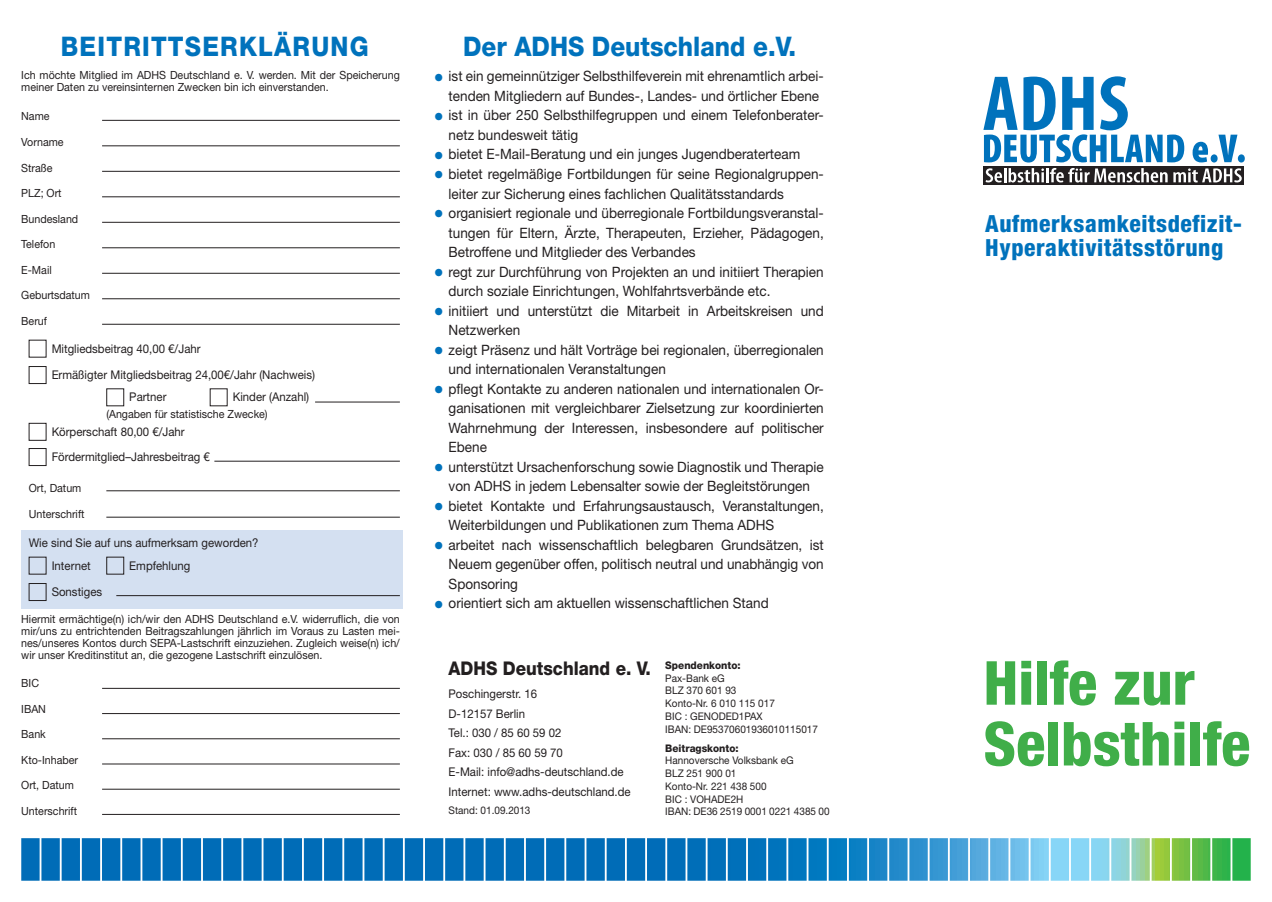
<style>
.page{position:relative;width:1272px;height:902px;background:#fff}
.page>*{position:absolute;margin:0;border:0;box-sizing:border-box;transform-origin:0 0}
.t1{font:800 condensed 60.75px/60.8px "Helvetica Neue LT Std";color:#40ae49}
.t2{font:800 27px "Helvetica Neue LT Std";color:#0072bc;scale:.9 1}
.t3{font:800 27px "Helvetica Neue LT Std";letter-spacing:.05em;color:#0072bc;scale:.9 1}
.t4{font:800 condensed 23.7px/23.7px "Helvetica Neue LT Std";letter-spacing:.025em;color:#0072bc}
.t5{font:21px/39px "Helvetica Neue LT Std";color:#0072bc;text-align:justify;scale:.95 1}
.t6{font:800 18.9px "Helvetica Neue LT Std";color:#231f20;scale:.9 1}
.t7{font:14.25px/19.5px "Helvetica Neue LT Std";color:#231f20;scale:.95 1}
.t8{font:12px/19.5px "Helvetica Neue LT Std";color:#231f20;scale:.95 1}
.t9{font:11.25px/12px "Helvetica Neue LT Std";color:#231f20;scale:.95 1}
.t10{font:10.5px/12.8px "Helvetica Neue LT Std";color:#231f20;scale:.95 1}
.t11{font:800 10.5px "Helvetica Neue LT Std";color:#231f20;scale:.95 1}
</style>
<div class="page">
<div style="left:21px;top:530px;width:382px;height:78px;background:#d4e0f1"></div>
<hr style="left:102px;top:814px;width:298px;height:1px;background:#231f20">
<hr style="left:102px;top:324px;width:298px;height:1px;background:#231f20">
<hr style="left:102px;top:788px;width:298px;height:1px;background:#231f20">
<hr style="left:102px;top:298px;width:298px;height:1px;background:#231f20">
<hr style="left:102px;top:763px;width:298px;height:1px;background:#231f20">
<hr style="left:102px;top:273px;width:298px;height:1px;background:#231f20">
<hr style="left:102px;top:738px;width:298px;height:1px;background:#231f20">
<hr style="left:102px;top:247px;width:298px;height:1px;background:#231f20">
<hr style="left:102px;top:713px;width:298px;height:1px;background:#231f20">
<hr style="left:102px;top:222px;width:298px;height:1px;background:#231f20">
<hr style="left:102px;top:688px;width:298px;height:1px;background:#231f20">
<hr style="left:102px;top:196px;width:298px;height:1px;background:#231f20">
<hr style="left:102px;top:171px;width:298px;height:1px;background:#231f20">
<hr style="left:102px;top:145px;width:298px;height:1px;background:#231f20">
<hr style="left:102px;top:120px;width:298px;height:1px;background:#231f20">
<hr style="left:116px;top:595px;width:284px;height:1px;background:#231f20">
<div style="left:106px;top:556px;width:18px;height:18px;border:1px solid #231f20"></div>
<div style="left:29px;top:583px;width:17px;height:18px;border:1px solid #231f20"></div>
<hr style="left:315px;top:401px;width:85px;height:1px;background:#231f20">
<hr style="left:214px;top:461px;width:186px;height:1px;background:#231f20">
<hr style="left:106px;top:516px;width:294px;height:1px;background:#231f20">
<hr style="left:106px;top:490px;width:294px;height:1px;background:#231f20">
<div style="left:29px;top:448px;width:17px;height:18px;border:1px solid #231f20"></div>
<div style="left:29px;top:366px;width:17px;height:18px;border:1px solid #231f20"></div>
<div style="left:106px;top:388px;width:18px;height:18px;border:1px solid #231f20"></div>
<svg style="left:983px;top:166px;width:260px;height:18px"></svg>
<svg style="left:983px;top:76px;width:201px;height:86px"></svg>
<svg style="left:1192px;top:142px;width:15px;height:20px"></svg>
<div style="left:1210px;top:154px;width:7px;height:8px;background:#0072bc;border-radius:50%"></div>
<svg style="left:1218px;top:135px;width:19px;height:27px"></svg>
<div style="left:1237px;top:154px;width:7px;height:8px;background:#0072bc;border-radius:50%"></div>
<svg style="left:985px;top:168px;width:17px;height:14px"></svg>
<hr style="left:1003px;top:168px;width:3px;height:14px;background:#fff">
<svg style="left:1008px;top:168px;width:159px;height:14px"></svg>
<svg style="left:1173px;top:168px;width:68px;height:14px"></svg>
<svg style="left:21px;top:838px;width:1229px;height:42px;background:#3390bd"></svg>
<h2 class="t3" style="left:61px;top:31px;width:343px">BEITRITTSERKLÄRUNG</h2>
<p class="t9" style="left:21px;top:69px;width:400px">Ich möchte Mitglied im ADHS Deutschland e. V. werden. Mit der Speicherung meiner Daten zu vereinsinternen Zwecken bin ich einverstanden.</p>
<p class="t9" style="left:21px;top:110px;width:31px">Name</p>
<p class="t9" style="left:21px;top:136px;width:46px">Vorname</p>
<p class="t9" style="left:21px;top:161px;width:34px">Straße</p>
<p class="t9" style="left:21px;top:187px;width:44px">PLZ; Ort</p>
<p class="t9" style="left:21px;top:212px;width:62px">Bundesland</p>
<p class="t9" style="left:21px;top:238px;width:37px">Telefon</p>
<p class="t9" style="left:21px;top:263px;width:34px">E-Mail</p>
<p class="t9" style="left:21px;top:289px;width:74px">Geburtsdatum</p>
<p class="t9" style="left:21px;top:314px;width:29px">Beruf</p>
<p class="t8" style="left:52px;top:338px;width:158px">Mitgliedsbeitrag 40,00 €/Jahr</p>
<p class="t8" style="left:129px;top:363px;width:197px;line-height:22.2px;text-indent:-78px">Ermäßigter Mitgliedsbeitrag 24,00€/Jahr (Nachweis)<br>Partner</p>
<p class="t8" style="left:233px;top:387px;width:82px">Kinder (Anzahl)</p>
<p class="t9" style="left:106px;top:408px;width:171px">(Angaben für statistische Zwecke)</p>
<p class="t8" style="left:52px;top:422px;width:142px">Körperschaft 80,00 €/Jahr</p>
<p class="t8" style="left:52px;top:447px;width:168px">Fördermitglied–Jahresbeitrag €</p>
<p class="t9" style="left:29px;top:482px;width:57px">Ort, Datum</p>
<p class="t9" style="left:29px;top:507px;width:60px">Unterschrift</p>
<p class="t8" style="left:52px;top:531px;width:219px;line-height:22.6px;text-indent:-23px">Wie sind Sie auf uns aufmerksam geworden?<br>Internet</p>
<p class="t8" style="left:129px;top:555px;width:66px">Empfehlung</p>
<p class="t8" style="left:52px;top:582px;width:55px">Sonstiges</p>
<p class="t9" style="left:21px;top:613px;width:400px;text-align:justify">Hiermit ermächtige(n) ich/wir den ADHS Deutschland e.V. widerruflich, die von mir/uns zu entrichtenden Beitragszahlungen jährlich im Voraus zu Lasten mei&shy;nes/unseres Kontos durch SEPA-Lastschrift einzuziehen. Zugleich weise(n) ich/ wir unser Kreditinstitut an, die gezogene Lastschrift einzulösen.</p>
<p class="t9" style="left:21px;top:677px;width:20px">BIC</p>
<p class="t9" style="left:21px;top:702px;width:28px">IBAN</p>
<p class="t9" style="left:21px;top:728px;width:27px">Bank</p>
<p class="t9" style="left:21px;top:753px;width:61px">Kto-Inhaber</p>
<p class="t9" style="left:21px;top:779px;width:57px">Ort, Datum</p>
<p class="t9" style="left:21px;top:804px;width:60px">Unterschrift</p>
<h2 class="t2" style="left:463px;top:31px;width:371px">Der ADHS Deutschland e.V.</h2>
<p class="t7" style="left:448px;top:66px;width:396px">ist ein gemeinnütziger Selbsthilfeverein mit ehrenamtlich arbei&shy;tenden Mitgliedern auf Bundes-, Landes- und örtlicher Ebene ist in über 250 Selbsthilfegruppen und einem Telefonberater&shy;netz bundesweit tätig<br>bietet E-Mail-Beratung und ein junges Jugendberaterteam bietet regelmäßige Fortbildungen für seine Regionalgruppen&shy;leiter zur Sicherung eines fachlichen Qualitätsstandards organisiert regionale und überregionale Fortbildungsveranstal&shy;tungen für Eltern, Ärzte, Therapeuten, Erzieher, Pädagogen, Betroffene und Mitglieder des Verbandes<br>regt zur Durchführung von Projekten an und initiiert Therapien durch soziale Einrichtungen, Wohlfahrtsverbände etc.<br>initiiert und unterstützt die Mitarbeit in Arbeitskreisen und Netzwerken<br>zeigt Präsenz und hält Vorträge bei regionalen, überregionalen und internationalen Veranstaltungen<br>pflegt Kontakte zu anderen nationalen und internationalen Or&shy;ganisationen mit vergleichbarer Zielsetzung zur koordinierten Wahrnehmung der Interessen, insbesondere auf politischer Ebene<br>unterstützt Ursachenforschung sowie Diagnostik und Therapie von ADHS in jedem Lebensalter sowie der Begleitstörungen bietet Kontakte und Erfahrungsaustausch, Veranstaltungen, Weiterbildungen und Publikationen zum Thema ADHS<br>arbeitet nach wissenschaftlich belegbaren Grundsätzen, ist Neuem gegenüber offen, politisch neutral und unabhängig von Sponsoring<br>orientiert sich am aktuellen wissenschaftlichen Stand</p>
<h3 class="t5" style="left:434px;top:57px;width:12px">• • •</h3>
<h3 class="t5" style="left:434px;top:155px;width:12px">• •</h3>
<h3 class="t5" style="left:434px;top:252px;width:12px">• • • •</h3>
<h3 class="t5" style="left:434px;top:447px;width:12px">• • •</h3>
<h3 class="t5" style="left:434px;top:584px;width:12px">•</h3>
<h3 class="t6" style="left:448px;top:656px;width:326px">ADHS Deutschland e. V. <sup>Spendenkonto:</sup></h3>
<p class="t10" style="left:665px;top:671px;width:162px">Pax-Bank eG<br>BLZ 370 601 93<br>Konto-Nr. 6 010 115 017<br>BIC : GENODED1PAX<br>IBAN: DE95370601936010115017</p>
<p class="t11" style="left:665px;top:741px;width:79px">Beitragskonto:</p>
<p class="t10" style="left:665px;top:754px;width:137px">Hannoversche Volksbank eG<br>BLZ 251 900 01<br>Konto-Nr. 221 438 500<br>BIC : VOHADE2H</p>
<p class="t10" style="left:448px;top:803px;width:88px">Stand: 01.09.2013</p>
<p class="t10" style="left:665px;top:805px;width:174px">IBAN: DE36 2519 0001 0221 4385 00</p>
<p class="t8" style="left:448px;top:683px;width:193px">Poschingerstr. 16<br>D-12157 Berlin<br>Tel.: 030 / 85 60 59 02<br>Fax: 030 / 85 60 59 70<br>E-Mail: info@adhs-deutschland.de<br>Internet: www.adhs-deutschland.de</p>
<h3 class="t4" style="left:985px;top:211px;width:258px">Aufmerksamkeitsdefizit-<br>Hyperaktivitätsstörung</h3>
<h1 class="t1" style="left:983px;top:651px;width:268px">Hilfe zur<br>Selbsthilfe</h1>
</div>
